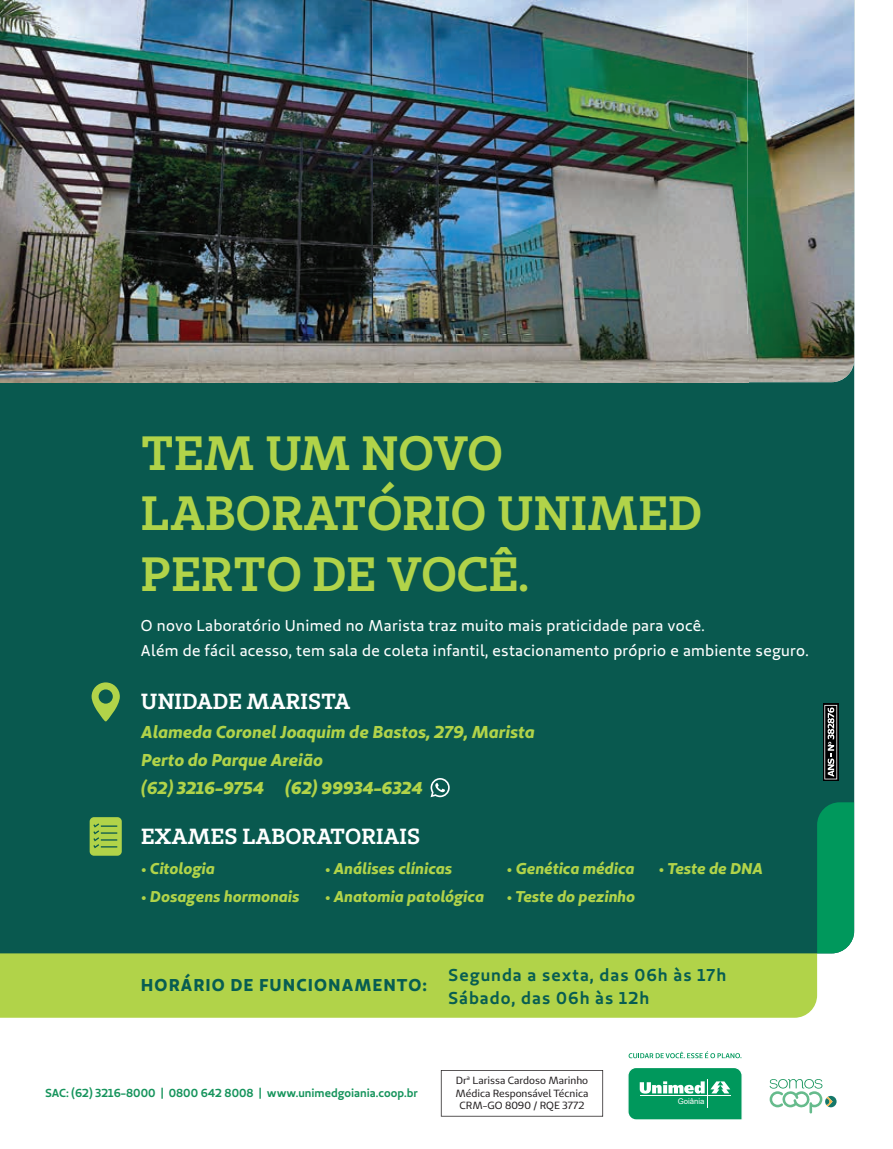
<style>
.page{position:relative;width:893px;height:1149px;background:#fff}
.page>*{position:absolute;margin:0;border:0;box-sizing:border-box;transform-origin:0 0}
.t1{font:700 48px/60px "Unimed Slab 2020 Semi";color:#b1d349}
.t2{font:700 21.9px "Unimed Slab 2020 Semi";color:#fff}
.t3{font:italic 17.1px/28px "Unimed Sans 2020 Bold";color:#b1d349}
.t4{font:700 17.1px/23.4px "Unimed Sans 2020 Semi";letter-spacing:.06em;color:#075d52}
.t5{font:italic 700 17.1px "Unimed Sans 2020 Extra";color:#b1d349}
.t6{font:17.1px "Unimed Sans 2020 Bold";letter-spacing:.06em;color:#075d52}
.t7{font:15.6px/24.9px "Unimed Sans 2020 Regular";letter-spacing:.02em;color:#fff}
.t8{font:italic 15.6px "Unimed Sans 2020 Bold";color:#b1d349}
.t9{font:700 11.55px "Unimed Sans 2020 Semi";color:#16945c}
.t10{font:10.35px/12.5px "Unimed Sans";color:#231f20;text-align:center}
.t11{font:7.8px "Arial";color:#fff}
.s1{font-family:"Unimed Sans 2020 Bold";font-weight:400}
</style>
<div class="page">
<div style="left:0;top:953px;width:817px;height:64px;background:#b1d349"></div>
<div style="left:0;top:382px;width:854px;height:571px;background:#09594f"></div>
<svg style="left:92px;top:682px;width:28px;height:39px"></svg>
<svg style="left:770px;top:1079px;width:67px;height:34px"></svg>
<svg style="left:628px;top:1068px;width:114px;height:52px"></svg>
<hr style="left:640px;top:1095px;width:90px;height:1px;background:#fff">
<svg style="left:629px;top:1051px;width:111px;height:6px"></svg>
<svg style="left:823px;top:703px;width:15px;height:77px"></svg>
<svg style="left:824px;top:704px;width:13px;height:75px"></svg>
<svg style="left:90px;top:816px;width:32px;height:39px"></svg>
<div style="left:817px;top:802px;width:37px;height:151px;background:#00985c"></div>
<img style="left:0;top:0;width:854px;height:382px">
<img style="left:373px;top:0;width:375px;height:334px">
<img style="left:0;top:334px;width:748px;height:48px">
<svg style="left:440px;top:1070px;width:164px;height:47px"></svg>
<svg style="left:441px;top:1070px;width:162px;height:46px"></svg>
<svg style="left:431px;top:777px;width:19px;height:20px"></svg>
<h1 class="t1" style="left:141px;top:422px;width:563px">TEM UM NOVO<br>LABORATÓRIO UNIMED<br>PERTO DE VOCÊ.</h1>
<p class="t7" style="left:141px;top:612px;width:669px">O novo Laboratório Unimed no Marista traz muito mais praticidade para você.<br>Além de fácil acesso, tem sala de coleta infantil, estacionamento próprio e ambiente seguro.</p>
<h2 class="t2" style="left:141px;top:686px;width:211px">UNIDADE MARISTA</h2>
<p class="t3" style="left:141px;top:717px;width:395px">Alameda Coronel Joaquim de Bastos, 279, Marista<br>Perto do Parque Areião</p>
<p class="t5" style="left:141px;top:776px;width:283px"><span class="s1">(62)</span> 3216-9754 (62) 99934-6324</p>
<h2 class="t2" style="left:141px;top:821px;width:281px">EXAMES LABORATORIAIS</h2>
<p class="t8" style="left:141px;top:857px;width:75px">• Citologia</p>
<p class="t8" style="left:141px;top:885px;width:160px">• Dosagens hormonais</p>
<p class="t8" style="left:325px;top:857px;width:129px">• Análises clínicas</p>
<p class="t8" style="left:325px;top:885px;width:161px">• Anatomia patológica</p>
<p class="t8" style="left:507px;top:857px;width:129px">• Genética médica</p>
<p class="t8" style="left:507px;top:885px;width:130px">• Teste do pezinho</p>
<p class="t8" style="left:659px;top:858px;width:106px">• Teste de DNA</p>
<p class="t6" style="left:141px;top:973px;width:287px">HORÁRIO DE FUNCIONAMENTO:</p>
<p class="t4" style="left:448px;top:962px;width:279px">Segunda a sexta, das 06h às 17h<br>Sábado, das 06h às 12h</p>
<p class="t9" style="left:45px;top:1084px;width:374px">SAC: (62) 3216-8000 | 0800 642 8008 | www.unimedgoiania.coop.br</p>
<p class="t10" style="left:456px;top:1074px;width:134px">Drª Larissa Cardoso Marinho<br>Médica Responsável Técnica<br>CRM-GO 8090 / RQE 3772</p>
<p class="t11" style="left:678px;top:1095px;width:28px">Goiânia</p>
</div>
